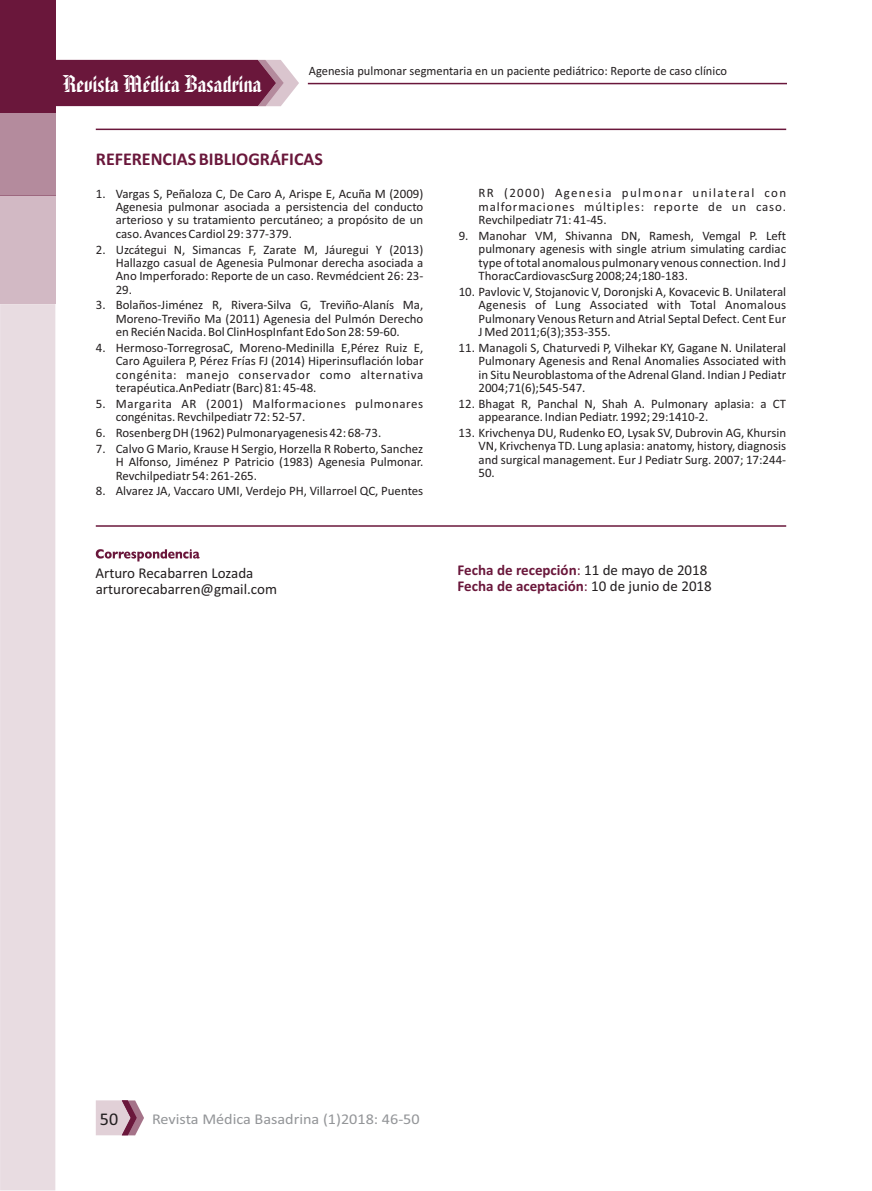
<style>
.page{position:relative;width:872px;height:1191px;background:#fff}
.page>*{position:absolute;margin:0;border:0;box-sizing:border-box;transform-origin:0 0}
.t1{font:24px "American Text BT";color:#fff;scale:1.13 1}
.t2{font:700 18px "Calibri";color:#6a173b}
.t3{font:18px "Calibri";color:#231f20}
.t4{font:700 15px "Calibri";color:#6a173b}
.t5{font:15px "Calibri";color:#231f20}
.t6{font:15px "Calibri";color:#939598;scale:1.08 1}
.t7{font:12.9px/13.4px "Calibri";color:#231f20;text-align:justify}
.t8{font:12.9px/13.4px "Calibri";letter-spacing:.035em;color:#231f20}
.t9{font:12.75px "Calibri";color:#231f20}
.s1{font-weight:400}
.s2{font-weight:400;color:#231f20}
</style>
<div class="page">
<svg style="left:96px;top:1100px;width:48px;height:35px;background:#cbaebb"></svg>
<div style="left:0;top:0;width:55px;height:113px;background:#6a173b"></div>
<div style="left:0;top:113px;width:55px;height:83px;background:#b48b9d"></div>
<div style="left:0;top:196px;width:55px;height:108px;background:#d2b9c4"></div>
<div style="left:0;top:304px;width:55px;height:886px;background:#e8dce1"></div>
<hr style="left:308px;top:83px;width:479px;height:1px;background:#6a173b">
<svg style="left:55px;top:60px;width:244px;height:46px;background:#782d4e"></svg>
<hr style="left:96px;top:129px;width:690px;height:1px;background:#6a173b">
<svg style="left:96px;top:549px;width:103px;height:12px"></svg>
<hr style="left:96px;top:525px;width:690px;height:2px;background:#6a173b">
<h1 class="t1" style="left:63px;top:73px;width:177px">Revista Médica Basadrina</h1>
<p class="t9" style="left:309px;top:66px;width:420px">Agenesia pulmonar segmentaria en un paciente pediátrico: Reporte de caso clínico</p>
<h2 class="t2" style="left:96px;top:152px;width:229px">REFERENCIAS BIBLIOGRÁFICAS</h2>
<p class="t7" style="left:116px;top:188px;width:309px;text-indent:-20px">1. Vargas S, Peñaloza C, De Caro A, Arispe E, Acuña M (2009)<br>Agenesia pulmonar asociada a persistencia del conducto arterioso y su tratamiento percutáneo; a propósito de un caso. Avances Cardiol 29: 377-379.</p>
<p class="t7" style="left:116px;top:244px;width:309px;text-indent:-20px">2. Uzcátegui N, Simancas F, Zarate M, Jáuregui Y (2013)<br>Hallazgo casual de Agenesia Pulmonar derecha asociada a Ano Imperforado: Reporte de un caso. Revmédcient 26: 23- 29.</p>
<p class="t7" style="left:116px;top:299px;width:309px;text-indent:-20px">3. Bolaños-Jiménez R, Rivera-Silva G, Treviño-Alanís Ma, Moreno-Treviño Ma (2011) Agenesia del Pulmón Derecho en Recién Nacida. Bol ClinHospInfant Edo Son 28: 59-60.</p>
<p class="t7" style="left:116px;top:342px;width:309px;text-indent:-20px">4. Hermoso-TorregrosaC, Moreno-Medinilla E,Pérez Ruiz E, Caro Aguilera P, Pérez Frías FJ (2014) Hiperinsuflación lobar congénita: manejo conservador como alternativa terapéutica.AnPediatr (Barc) 81: 45-48.</p>
<p class="t8" style="left:116px;top:398px;width:309px;text-indent:-20px">5. Margarita AR (2001) Malformaciones pulmonares congénitas. Revchilpediatr 72: 52-57.</p>
<p class="t7" style="left:96px;top:427px;width:287px">6. Rosenberg DH (1962) Pulmonaryagenesis 42: 68-73.</p>
<p class="t7" style="left:116px;top:443px;width:309px;text-indent:-20px">7. Calvo G Mario, Krause H Sergio, Horzella R Roberto, Sanchez H Alfonso, Jiménez P Patricio (1983) Agenesia Pulmonar.<br>Revchilpediatr 54: 261-265.</p>
<p class="t7" style="left:96px;top:485px;width:329px">8. Alvarez JA, Vaccaro UMI, Verdejo PH, Villarroel QC, Puentes</p>
<p class="t7" style="left:478px;top:187px;width:309px">RR (2000) Agenesia pulmonar unilateral con malformaciones múltiples: reporte de un caso.<br>Revchilpediatr 71: 41-45.</p>
<p class="t7" style="left:478px;top:230px;width:309px;text-indent:-20px">9. Manohar VM, Shivanna DN, Ramesh, Vemgal P. Left pulmonary agenesis with single atrium simulating cardiac type of total anomalous pulmonary venous connection. Ind J ThoracCardiovascSurg 2008;24;180-183.</p>
<p class="t7" style="left:478px;top:286px;width:309px;text-indent:-20px">10. Pavlovic V, Stojanovic V, Doronjski A, Kovacevic B. Unilateral Agenesis of Lung Associated with Total Anomalous Pulmonary Venous Return and Atrial Septal Defect. Cent Eur J Med 2011;6(3);353-355.</p>
<p class="t7" style="left:478px;top:342px;width:309px;text-indent:-20px">11. Managoli S, Chaturvedi P, Vilhekar KY, Gagane N. Unilateral Pulmonary Agenesis and Renal Anomalies Associated with in Situ Neuroblastoma of the Adrenal Gland. Indian J Pediatr 2004;71(6);545-547.</p>
<p class="t7" style="left:478px;top:398px;width:309px;text-indent:-20px">12. Bhagat R, Panchal N, Shah A. Pulmonary aplasia: a CT appearance. Indian Pediatr. 1992; 29:1410-2.</p>
<p class="t7" style="left:478px;top:427px;width:309px;text-indent:-20px">13. Krivchenya DU, Rudenko EO, Lysak SV, Dubrovin AG, Khursin VN, Krivchenya TD. Lung aplasia: anatomy, history, diagnosis and surgical management. Eur J Pediatr Surg. 2007; 17:244- 50.</p>
<p class="t5" style="left:95px;top:566px;width:159px">Arturo Recabarren Lozada</p>
<p class="t4" style="left:457px;top:563px;width:251px">Fecha de recepción<span class="s1">:</span> <span class="s2">11 de mayo de 2018</span></p>
<p class="t5" style="left:96px;top:582px;width:183px">arturorecabarren@gmail.com</p>
<p class="t4" style="left:457px;top:580px;width:256px">Fecha de aceptación<span class="s1">:</span> <span class="s2">10 de junio de 2018</span></p>
<h2 class="t3" style="left:100px;top:1111px;width:20px">50</h2>
<p class="t6" style="left:152px;top:1112px;width:249px">Revista Médica Basadrina (1)2018: 46-50</p>
</div>
